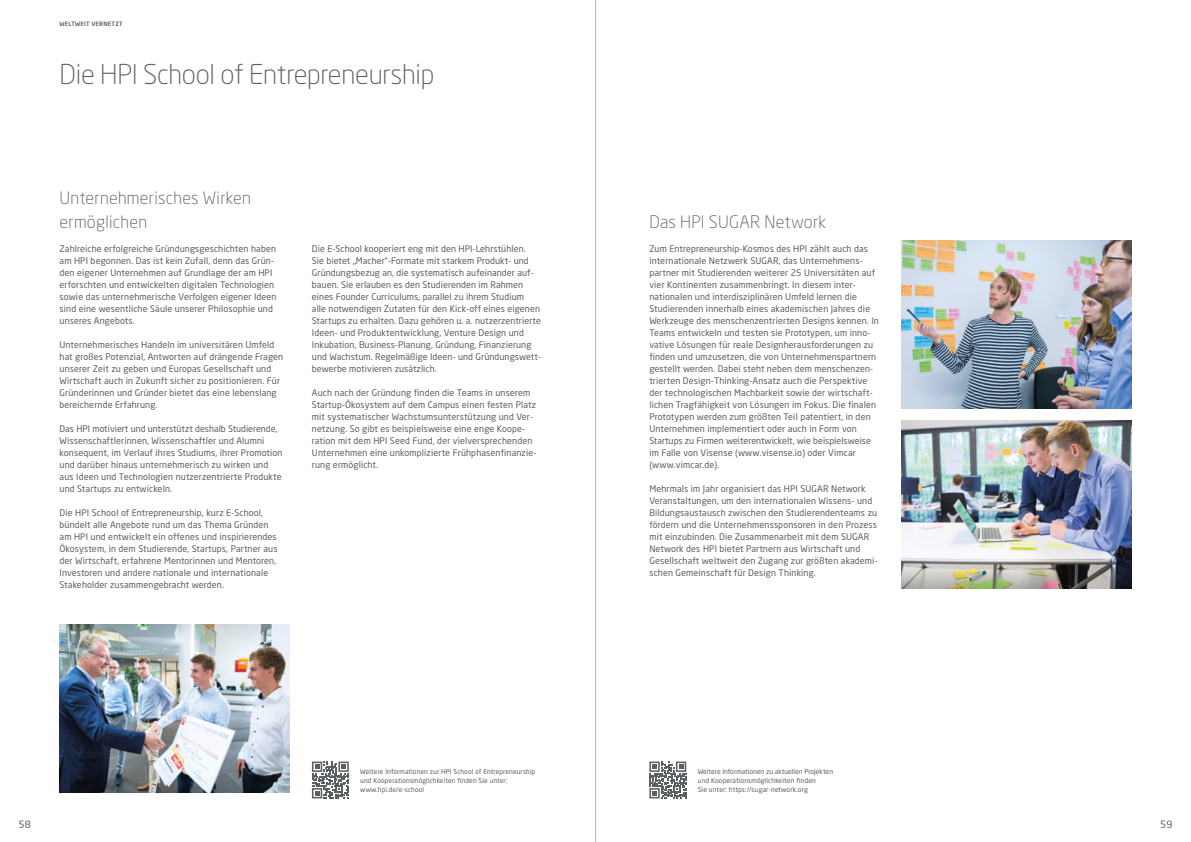
<style>
.page{position:relative;width:1191px;height:842px;background:#fff}
.page>*{position:absolute;margin:0;border:0;box-sizing:border-box;transform-origin:0 0}
.t1{font:300 27px "Neo Sans";letter-spacing:-.01em;color:#5a5f62}
.t2{font:300 17px/24px "Neo Sans";letter-spacing:.015em;color:#5a5f62}
.t3{font:10px "Neo Sans";color:#5a5f62}
.t4{font:9px/12px "Neo Sans";letter-spacing:.015em;color:#5a5f62}
.t5{font:6.8px/9px "Neo Sans";color:#5a5f62}
.t6{font:6.7px/9px "Neo Sans";letter-spacing:.015em;color:#5a5f62}
.t7{font:500 6px "Neo Sans";letter-spacing:.04em;color:#5a5f62}
</style>
<div class="page">
<img style="left:901px;top:240px;width:230px;height:168px">
<img style="left:901px;top:420px;width:230px;height:168px">
<img style="left:60px;top:624px;width:229px;height:168px">
<svg style="left:312px;top:761px;width:37px;height:37px"></svg>
<svg style="left:649px;top:761px;width:37px;height:37px"></svg>
<hr style="left:595px;top:0;width:1px;height:842px;background:#b6b7b5">
<p class="t7" style="left:60px;top:20px;width:65px">WELTWEIT VERNETZT</p>
<h1 class="t1" style="left:60px;top:58px;width:376px">Die HPI School of Entrepreneurship</h1>
<h2 class="t2" style="left:60px;top:186px;width:193px">Unternehmerisches Wirken ermöglichen</h2>
<p class="t4" style="left:60px;top:243px;width:219px">Zahlreiche erfolgreiche Gründungsgeschichten haben am HPI begonnen. Das ist kein Zufall, denn das Grün&shy;den eigener Unternehmen auf Grundlage der am HPI erforschten und entwickelten digitalen Technologien sowie das unternehmerische Verfolgen eigener Ideen sind eine wesentliche Säule unserer Philosophie und unseres Angebots.</p>
<p class="t4" style="left:60px;top:339px;width:225px">Unternehmerisches Handeln im universitären Umfeld hat großes Potenzial, Antworten auf drängende Fragen unserer Zeit zu geben und Europas Gesellschaft und Wirtschaft auch in Zukunft sicher zu positionieren. Für Gründerinnen und Gründer bietet das eine lebenslang bereichernde Erfahrung.</p>
<p class="t4" style="left:60px;top:423px;width:224px">Das HPI motiviert und unterstützt deshalb Studierende, Wissenschaftlerinnen, Wissenschaftler und Alumni konsequent, im Verlauf ihres Studiums, ihrer Promotion und darüber hinaus unternehmerisch zu wirken und aus Ideen und Technologien nutzerzentrierte Produkte und Startups zu entwickeln.</p>
<p class="t4" style="left:60px;top:507px;width:219px">Die HPI School of Entrepreneurship, kurz E-School, bündelt alle Angebote rund um das Thema Gründen am HPI und entwickelt ein offenes und inspirierendes Ökosystem, in dem Studierende, Startups, Partner aus der Wirtschaft, erfahrene Mentorinnen und Mentoren, Investoren und andere nationale und internationale Stakeholder zusammengebracht werden.</p>
<p class="t4" style="left:312px;top:243px;width:231px">Die E-School kooperiert eng mit den HPI-Lehrstühlen.<br>Sie bietet „Macher“-Formate mit starkem Produkt- und Gründungsbezug an, die systematisch aufeinander auf&shy;bauen. Sie erlauben es den Studierenden im Rahmen eines Founder Curriculums, parallel zu ihrem Studium<br>alle notwendigen Zutaten für den Kick-off eines eigenen Startups zu erhalten. Dazu gehören u. a. nutzerzentrierte Ideen- und Produktentwicklung, Venture Design und Inkubation, Business-Planung, Gründung, Finanzierung und Wachstum. Regelmäßige Ideen- und Gründungswett&shy;bewerbe motivieren zusätzlich.</p>
<p class="t4" style="left:312px;top:386px;width:226px">Auch nach der Gründung finden die Teams in unserem Startup-Ökosystem auf dem Campus einen festen Platz mit systematischer Wachstumsunterstützung und Ver&shy;netzung. So gibt es beispielsweise eine enge Koope&shy;ration mit dem HPI Seed Fund, der vielversprechenden Unternehmen eine unkomplizierte Frühphasenfinanzie&shy;rung ermöglicht.</p>
<h2 class="t2" style="left:649px;top:210px;width:178px">Das HPI SUGAR Network</h2>
<p class="t4" style="left:649px;top:243px;width:231px">Zum Entrepreneurship-Kosmos des HPI zählt auch das internationale Netzwerk SUGAR, das Unternehmens&shy;partner mit Studierenden weiterer 25 Universitäten auf vier Kontinenten zusammenbringt. In diesem inter&shy;nationalen und interdisziplinären Umfeld lernen die Studierenden innerhalb eines akademischen Jahres die Werkzeuge des menschenzentrierten Designs kennen. In Teams entwickeln und testen sie Prototypen, um inno&shy;vative Lösungen für reale Designherausforderungen zu finden und umzusetzen, die von Unternehmenspartnern gestellt werden. Dabei steht neben dem menschenzen&shy;trierten Design-Thinking-Ansatz auch die Perspektive der technologischen Machbarkeit sowie der wirtschaft&shy;lichen Tragfähigkeit von Lösungen im Fokus. Die finalen Prototypen werden zum größten Teil patentiert, in den Unternehmen implementiert oder auch in Form von Startups zu Firmen weiterentwickelt, wie beispielsweise im Falle von Visense (www.visense.io) oder Vimcar (www.vimcar.de).</p>
<p class="t4" style="left:649px;top:483px;width:230px">Mehrmals im Jahr organisiert das HPI SUGAR Network Veranstaltungen, um den internationalen Wissens- und Bildungsaustausch zwischen den Studierendenteams zu fördern und die Unternehmenssponsoren in den Prozess mit einzubinden. Die Zusammenarbeit mit dem SUGAR Network des HPI bietet Partnern aus Wirtschaft und Gesellschaft weltweit den Zugang zur größten akademi&shy;schen Gemeinschaft für Design Thinking.</p>
<p class="t6" style="left:360px;top:767px;width:177px">Weitere Informationen zur HPI School of Entrepreneurship und Kooperationsmöglichkeiten finden Sie unter: www.hpi.de/e-school</p>
<p class="t5" style="left:698px;top:767px;width:137px">Weitere Informationen zu aktuellen Projekten und Kooperationsmöglichkeiten finden<br>Sie unter: https://sugar-network.org</p>
<p class="t3" style="left:18px;top:818px;width:14px">58</p>
<p class="t3" style="left:1160px;top:818px;width:14px">59</p>
</div>
